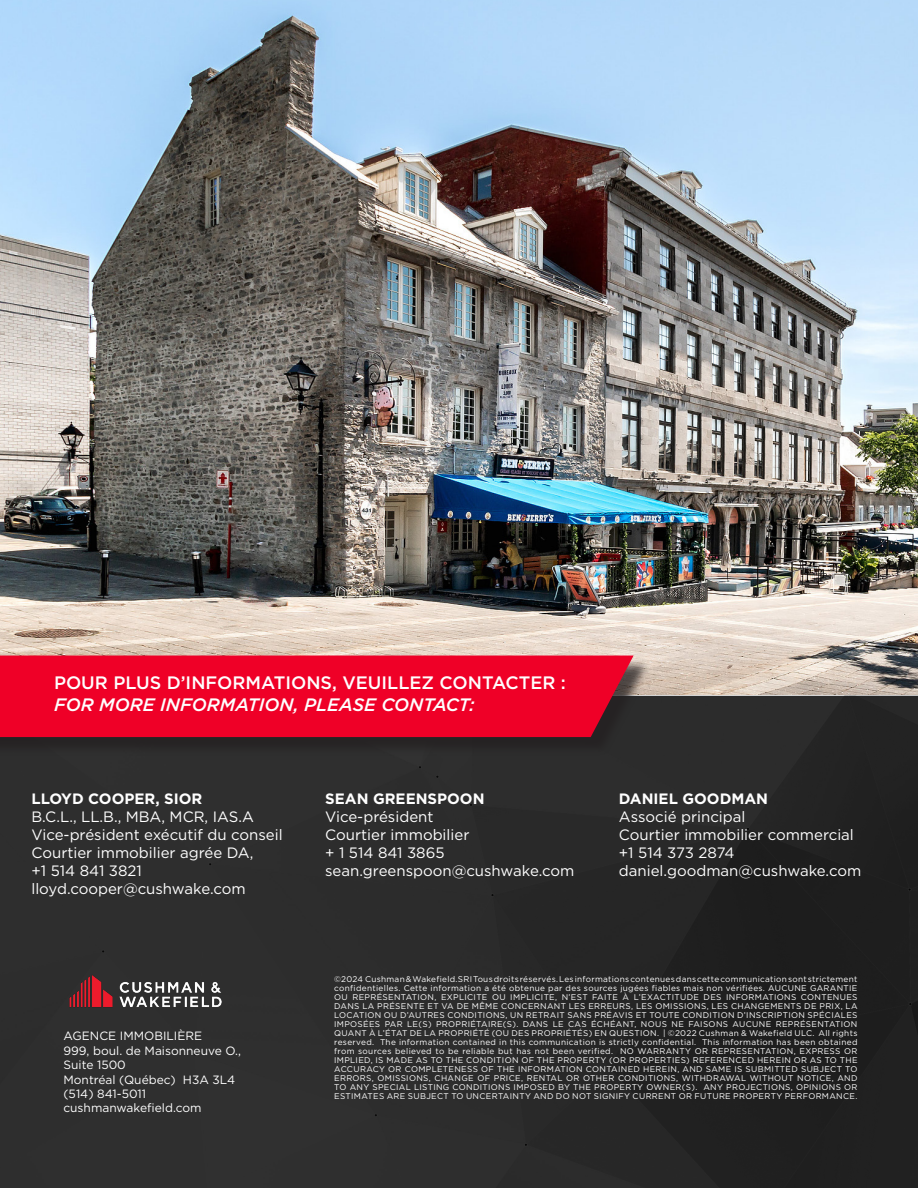
<style>
.page{position:relative;width:918px;height:1188px;background:#fff}
.page>*{position:absolute;margin:0;border:0;box-sizing:border-box;transform-origin:0 0}
.t1{font:500 18px "Gotham";color:#fff}
.t2{font:italic 500 18px "Gotham";color:#fff}
.Contact_info{font:15px/18px "Gotham";color:#fff}
.Contact_info-2{font:700 15px "Gotham";color:#fff}
.Contact_info-3{font:12px "Gotham";color:#fff}
.t3{font:8.25px/9px "Gotham";letter-spacing:.04em;color:#fff;text-align:justify}
</style>
<div class="page">
<img style="left:0;top:0;width:918px;height:696px">
<div style="left:0;top:696px;width:918px;height:492px;background:linear-gradient(to right,#323232,#212121)"></div>
<div style="left:0;top:658px;width:651px;height:98px;background:#2a2828"></div>
<div style="left:0;top:656px;width:634px;height:81px;background:#ef0027"></div>
<img style="left:49px;top:961px;width:194px;height:66px">
<p class="t1" style="left:54px;top:671px;width:513px">POUR PLUS D’INFORMATIONS, VEUILLEZ CONTACTER :</p>
<p class="t2" style="left:54px;top:692px;width:422px">FOR MORE INFORMATION, PLEASE CONTACT:</p>
<p class="Contact_info-2" style="left:31px;top:788px;width:172px">LLOYD COOPER, SIOR</p>
<p class="Contact_info" style="left:31px;top:807px;width:253px">B.C.L., LL.B., MBA, MCR, IAS.A<br>Vice-président exécutif du conseil<br>Courtier immobilier agrée DA,</p>
<p class="Contact_info" style="left:31px;top:861px;width:112px">+1 514 841 3821</p>
<p class="Contact_info" style="left:31px;top:879px;width:216px">lloyd.cooper@cushwake.com</p>
<p class="Contact_info-2" style="left:325px;top:788px;width:161px">SEAN GREENSPOON</p>
<p class="Contact_info" style="left:325px;top:807px;width:110px">Vice-président</p>
<p class="Contact_info" style="left:325px;top:825px;width:146px">Courtier immobilier</p>
<p class="Contact_info" style="left:325px;top:843px;width:121px">+ 1 514 841 3865</p>
<p class="Contact_info" style="left:325px;top:861px;width:251px">sean.greenspoon@cushwake.com</p>
<p class="Contact_info-2" style="left:619px;top:788px;width:151px">DANIEL GOODMAN</p>
<p class="Contact_info" style="left:619px;top:807px;width:128px">Associé principal</p>
<p class="Contact_info" style="left:619px;top:825px;width:237px">Courtier immobilier commercial</p>
<p class="Contact_info" style="left:619px;top:843px;width:117px">+1 514 373 2874</p>
<p class="Contact_info" style="left:619px;top:861px;width:244px">daniel.goodman@cushwake.com</p>
<p class="Contact_info-3" style="left:63px;top:1028px;width:140px">AGENCE IMMOBILIÈRE</p>
<p class="Contact_info-3" style="left:63px;top:1043px;width:179px">999, boul. de Maisonneuve O.,</p>
<p class="Contact_info-3" style="left:63px;top:1057px;width:64px">Suite 1500</p>
<p class="Contact_info-3" style="left:63px;top:1072px;width:173px">Montréal (Québec) H3A 3L4</p>
<p class="Contact_info-3" style="left:63px;top:1086px;width:84px">(514) 841-5011</p>
<p class="Contact_info-3" style="left:63px;top:1100px;width:140px">cushmanwakefield.com</p>
<p class="t3" style="left:334px;top:974px;width:525px">©2024 Cushman &amp; Wakefield.SRI Tous droits réservés. Les informations contenues dans cette communication sont strictement confidentielles. Cette information a été obtenue par des sources jugées fiables mais non vérifiées. AUCUNE GARANTIE OU REPRÉSENTATION, EXPLICITE OU IMPLICITE, N’EST FAITE À L’EXACTITUDE DES INFORMATIONS CONTENUES DANS LA PRÉSENTE ET VA DE MÊME CONCERNANT LES ERREURS, LES OMISSIONS, LES CHANGEMENTS DE PRIX, LA LOCATION OU D’AUTRES CONDITIONS, UN RETRAIT SANS PRÉAVIS ET TOUTE CONDITION D’INSCRIPTION SPÉCIALES IMPOSÉES PAR LE(S) PROPRIÉTAIRE(S). DANS LE CAS ÉCHÉANT, NOUS NE FAISONS AUCUNE REPRÉSENTATION QUANT À L’ÉTAT DE LA PROPRIÉTÉ (OU DES PROPRIÉTÉS) EN QUESTION. | ©2022 Cushman &amp; Wakefield ULC. All rights reserved. The information contained in this communication is strictly confidential. This information has been obtained from sources believed to be reliable but has not been verified. NO WARRANTY OR REPRESENTATION, EXPRESS OR IMPLIED, IS MADE AS TO THE CONDITION OF THE PROPERTY (OR PROPERTIES) REFERENCED HEREIN OR AS TO THE ACCURACY OR COMPLETENESS OF THE INFORMATION CONTAINED HEREIN, AND SAME IS SUBMITTED SUBJECT TO ERRORS, OMISSIONS, CHANGE OF PRICE, RENTAL OR OTHER CONDITIONS, WITHDRAWAL WITHOUT NOTICE, AND TO ANY SPECIAL LISTING CONDITIONS IMPOSED BY THE PROPERTY OWNER(S). ANY PROJECTIONS, OPINIONS OR ESTIMATES ARE SUBJECT TO UNCERTAINTY AND DO NOT SIGNIFY CURRENT OR FUTURE PROPERTY PERFORMANCE.</p>
</div>
